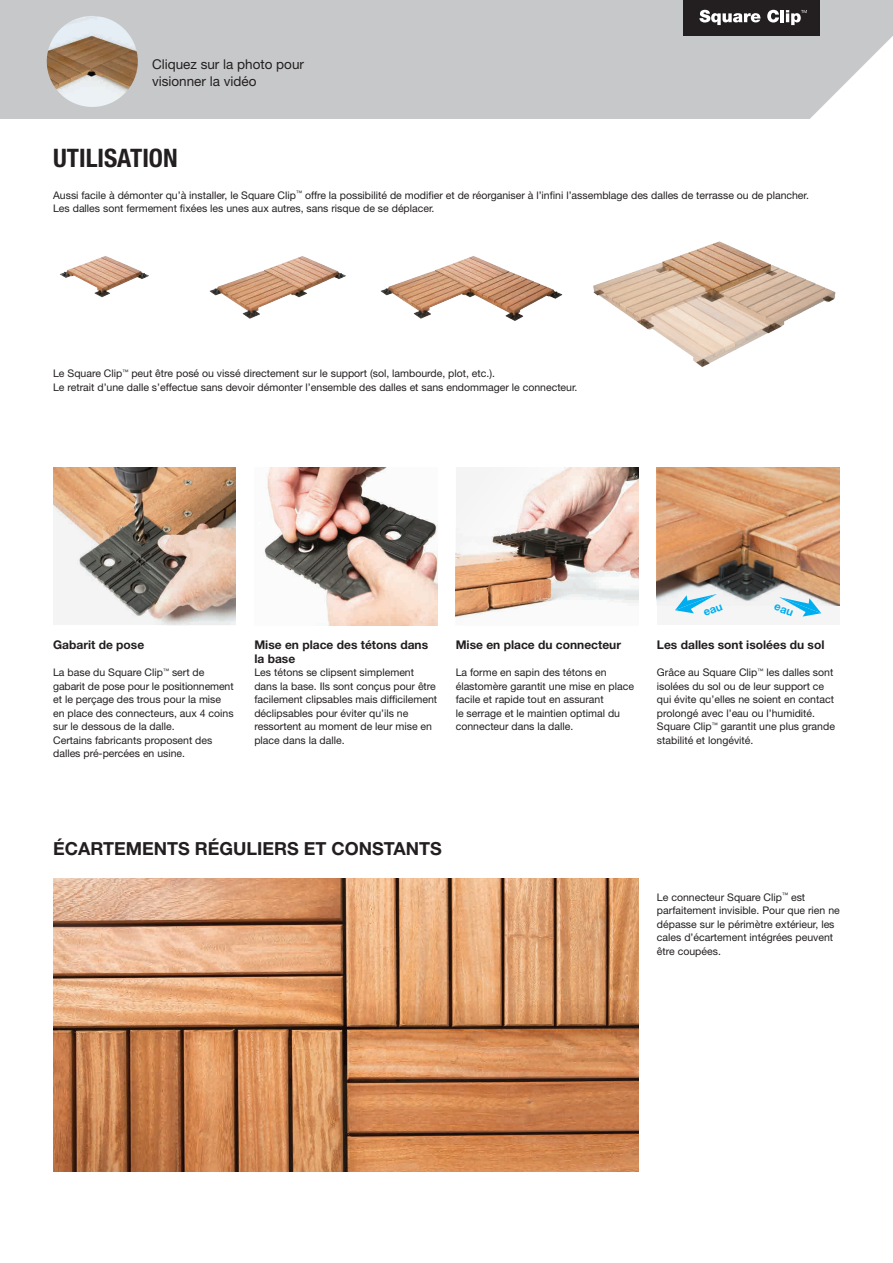
<style>
.page{position:relative;width:893px;height:1263px;background:#fff}
.page>*{position:absolute;margin:0;border:0;box-sizing:border-box;transform-origin:0 0}
.t1{font:700 condensed 25.5px "Helvetica Neue LT Std";color:#231f20}
.t2{font:700 18px "Helvetica Neue LT Std";color:#231f20}
.t3{font:13.5px "Helvetica Neue LT Std";color:#231f20}
.t4{font:700 12px/13.5px "Helvetica Neue LT Std";color:#231f20}
.t5{font:10.5px/13.5px "Helvetica Neue LT Std";color:#231f20}
</style>
<div class="page">
<div style="left:0;top:0;width:893px;height:119px;background:#c7c8ca"></div>
<img style="left:456px;top:468px;width:183px;height:150px">
<div style="left:657px;top:468px;width:183px;height:157px;background:#f5f5f6"></div>
<img style="left:657px;top:468px;width:183px;height:138px">
<img style="left:53px;top:468px;width:183px;height:157px">
<img style="left:264px;top:468px;width:173px;height:157px">
<img style="left:593px;top:241px;width:243px;height:126px">
<img style="left:60px;top:256px;width:89px;height:42px">
<img style="left:209px;top:256px;width:137px;height:63px">
<img style="left:380px;top:256px;width:183px;height:65px">
<div style="left:683px;top:0;width:136px;height:35px;background:#231f20"></div>
<svg style="left:699px;top:10px;width:61px;height:15px"></svg>
<svg style="left:767px;top:10px;width:126px;height:109px"></svg>
<img style="left:53px;top:878px;width:586px;height:293px">
<img style="left:47px;top:16px;width:91px;height:91px;border-radius:46px">
<svg style="left:669px;top:582px;width:56px;height:32px"></svg>
<svg style="left:773px;top:583px;width:55px;height:34px"></svg>
<p class="t3" style="left:152px;top:56px;width:154px">Cliquez sur la photo pour</p>
<p class="t3" style="left:152px;top:73px;width:106px">visionner la vidéo</p>
<p class="t1" style="left:53px;top:143px;width:126px">UTILISATION</p>
<p class="t5" style="left:53px;top:188px;width:757px">Aussi facile à démonter qu’à installer, le Square Clip<sup>™</sup> offre la possibilité de modifier et de réorganiser à l’infini l’assemblage des dalles de terrasse ou de plancher.<br>Les dalles sont fermement fixées les unes aux autres, sans risque de se déplacer.</p>
<p class="t5" style="left:53px;top:367px;width:443px">Le Square Clip<sup>™</sup> peut être posé ou vissé directement sur le support (sol, lambourde, plot, etc.).</p>
<p class="t5" style="left:53px;top:380px;width:526px">Le retrait d’une dalle s’effectue sans devoir démonter l’ensemble des dalles et sans endommager le connecteur.</p>
<p class="t4" style="left:53px;top:638px;width:93px">Gabarit de pose</p>
<p class="t5" style="left:53px;top:666px;width:153px">La base du Square Clip<sup>™</sup> sert de</p>
<p class="t5" style="left:53px;top:679px;width:182px">gabarit de pose pour le positionnement et le perçage des trous pour la mise</p>
<p class="t5" style="left:53px;top:706px;width:182px">en place des connecteurs, aux 4 coins</p>
<p class="t5" style="left:53px;top:720px;width:123px">sur le dessous de la dalle.</p>
<p class="t5" style="left:53px;top:733px;width:161px">Certains fabricants proposent des dalles pré-percées en usine.</p>
<p class="t4" style="left:254px;top:638px;width:175px">Mise en place des tétons dans la base</p>
<p class="t5" style="left:254px;top:666px;width:184px">Les tétons se clipsent simplement dans la base. Ils sont conçus pour être facilement clipsables mais difficilement déclipsables pour éviter qu’ils ne ressortent au moment de leur mise en place dans la dalle.</p>
<p class="t4" style="left:456px;top:638px;width:167px">Mise en place du connecteur</p>
<p class="t5" style="left:456px;top:666px;width:180px">La forme en sapin des tétons en élastomère garantit une mise en place facile et rapide tout en assurant</p>
<p class="t5" style="left:456px;top:706px;width:166px">le serrage et le maintien optimal du connecteur dans la dalle.</p>
<p class="t4" style="left:657px;top:638px;width:169px">Les dalles sont isolées du sol</p>
<p class="t5" style="left:657px;top:666px;width:179px">Grâce au Square Clip<sup>™</sup> les dalles sont isolées du sol ou de leur support ce qui évite qu’elles ne soient en contact prolongé avec l’eau ou l’humidité.<br>Square Clip<sup>™</sup> garantit une plus grande stabilité et longévité.</p>
<p class="t2" style="left:53px;top:837px;width:390px">ÉCARTEMENTS RÉGULIERS ET CONSTANTS</p>
<p class="t5" style="left:657px;top:890px;width:184px">Le connecteur Square Clip<sup>™</sup> est parfaitement invisible. Pour que rien ne dépasse sur le périmètre extérieur, les cales d’écartement intégrées peuvent être coupées.</p>
</div>
